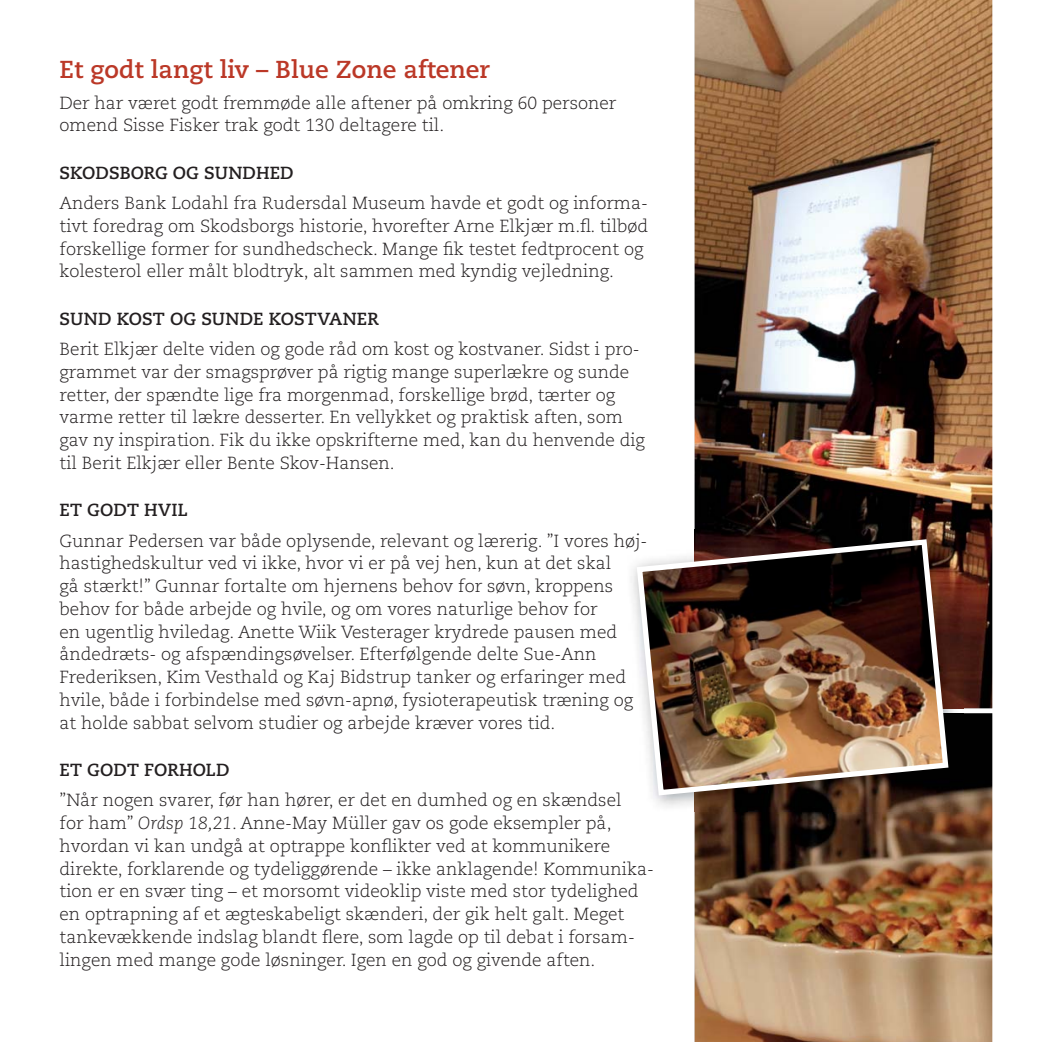
<style>
.page{position:relative;width:1042px;height:1042px;background:#fff}
.page>*{position:absolute;margin:0;border:0;box-sizing:border-box;transform-origin:0 0}
.t1{font:700 24.5px "Caecilia LT Std";color:#bb3827}
.t2{font:300 17.5px/22.8px "Caecilia LT Std";color:#231f20}
.t3{font:700 17.5px "Caecilia LT Std";color:#231f20}
.s1{font-style:italic}
</style>
<div class="page">
<img style="left:695px;top:0;width:297px;height:708px">
<img style="left:695px;top:713px;width:297px;height:329px">
<img style="left:695px;top:530px;width:269px;height:178px">
<img style="left:695px;top:713px;width:269px;height:98px">
<img style="left:634px;top:536px;width:317px;height:262px">
<h1 class="t1" style="left:60px;top:58px;width:432px">Et godt langt liv – Blue Zone aftener</h1>
<p class="t2" style="left:60px;top:92px;width:558px">Der har været godt fremmøde alle aftener på omkring 60 personer omend Sisse Fisker trak godt 130 deltagere til.</p>
<p class="t3" style="left:60px;top:164px;width:236px">SKODSBORG OG SUNDHED</p>
<p class="t2" style="left:60px;top:192px;width:590px">Anders Bank Lodahl fra Rudersdal Museum havde et godt og informa&shy;tivt foredrag om Skodsborgs historie, hvorefter Arne Elkjær m.fl. tilbød forskellige former for sundhedscheck. Mange fik testet fedtprocent og kolesterol eller målt blodtryk, alt sammen med kyndig vejledning.</p>
<p class="t3" style="left:60px;top:310px;width:321px">SUND KOST OG SUNDE KOSTVANER</p>
<p class="t2" style="left:60px;top:338px;width:587px">Berit Elkjær delte viden og gode råd om kost og kostvaner. Sidst i pro&shy;grammet var der smagsprøver på rigtig mange superlækre og sunde retter, der spændte lige fra morgenmad, forskellige brød, tærter og varme retter til lækre desserter. En vellykket og praktisk aften, som gav ny inspiration. Fik du ikke opskrifterne med, kan du henvende dig til Berit Elkjær eller Bente Skov-Hansen.</p>
<p class="t3" style="left:60px;top:502px;width:130px">ET GODT HVIL</p>
<p class="t2" style="left:60px;top:530px;width:589px">Gunnar Pedersen var både oplysende, relevant og lærerig. ”I vores høj&shy;hastighedskultur ved vi ikke, hvor vi er på vej hen, kun at det skal<br>gå stærkt!” Gunnar fortalte om hjernens behov for søvn, kroppens behov for både arbejde og hvile, og om vores naturlige behov for<br>en ugentlig hviledag. Anette Wiik Vesterager krydrede pausen med åndedræts- og afspændingsøvelser. Efterfølgende delte Sue-Ann Frederiksen, Kim Vesthald og Kaj Bidstrup tanker og erfaringer med hvile, både i forbindelse med søvn-apnø, fysioterapeutisk træning og at holde sabbat selvom studier og arbejde kræver vores tid.</p>
<p class="t3" style="left:60px;top:761px;width:172px">ET GODT FORHOLD</p>
<p class="t2" style="left:60px;top:790px;width:596px">”Når nogen svarer, før han hører, er det en dumhed og en skændsel<br>for ham” <span class="s1">Ordsp 18,21</span>. Anne-May Müller gav os gode eksempler på, hvordan vi kan undgå at optrappe konflikter ved at kommunikere direkte, forklarende og tydeliggørende – ikke anklagende! Kommunika&shy;tion er en svær ting – et morsomt videoklip viste med stor tydelighed en optrapning af et ægteskabeligt skænderi, der gik helt galt. Meget tankevækkende indslag blandt flere, som lagde op til debat i forsam&shy;lingen med mange gode løsninger. Igen en god og givende aften.</p>
</div>
